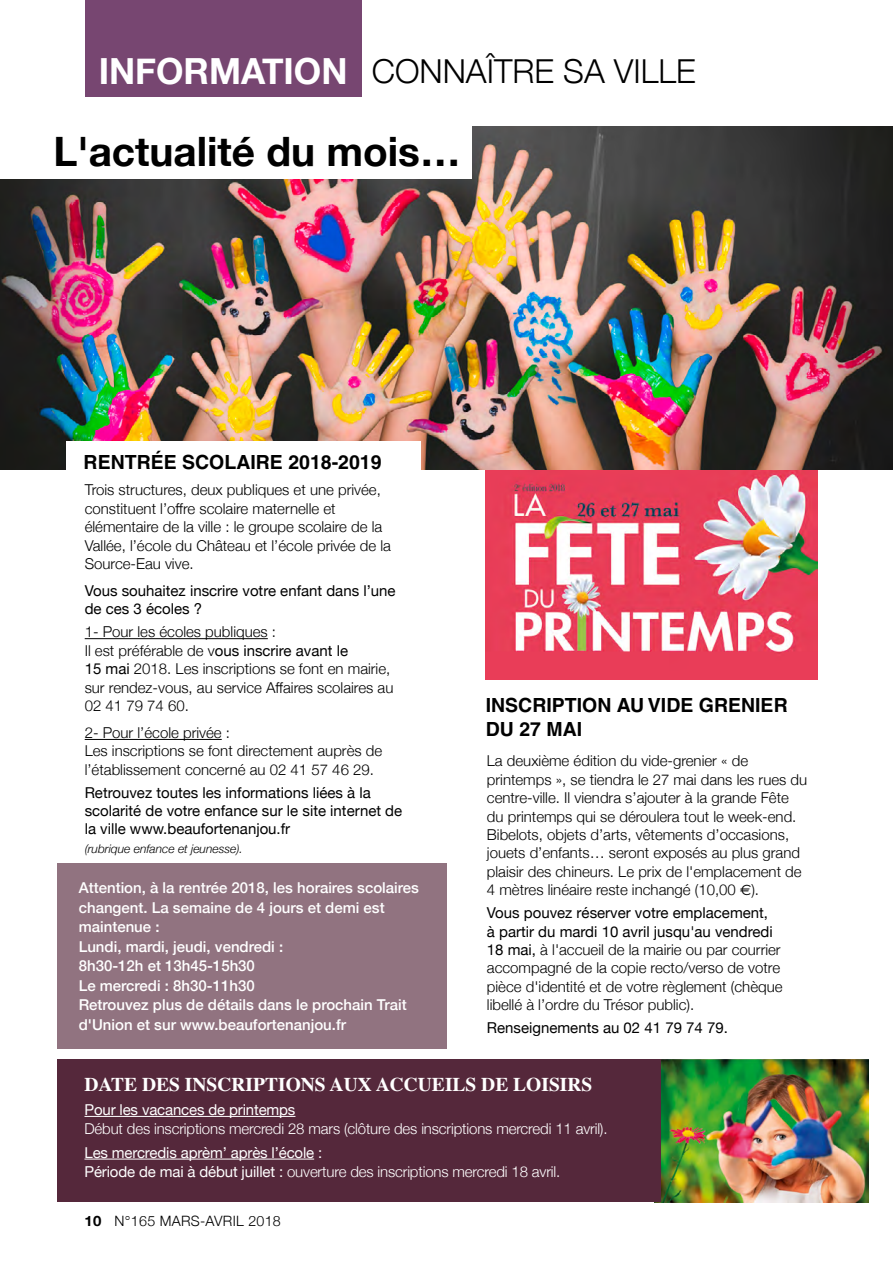
<style>
.page{position:relative;width:893px;height:1263px;background:#fff}
.page>*{position:absolute;margin:0;border:0;box-sizing:border-box;transform-origin:0 0}
.t1{font:700 40.5px "Helvetica Neue";color:#000}
.t2{font:300 33px "Helvetica Neue";color:#000}
.t3{font:700 19.5px/24px "Helvetica";color:#000}
.t4{font:700 19.5px "Times";color:#fff}
.t5{font:300 15px/18.5px "Helvetica Neue";color:#000}
.t6{font:500 15px/19.5px "Helvetica Neue";color:#fff}
.t7{font:15px/18.5px "Helvetica Neue";color:#000}
.t8{font:15px/19.2px "Helvetica Neue";letter-spacing:-.01em;color:#fff}
.t9{font:300 15px "Helvetica Neue";letter-spacing:-.01em;color:#fff}
.t10{font:300 14.25px "Helvetica Neue";letter-spacing:.02em;color:#000}
.t11{font:italic 300 12px "Helvetica Neue";color:#000}
.s1{font-weight:700;font-size:36px;color:#fff}
.s2{font-weight:400}
.s3{font-family:"Euro Sans";font-weight:400}
.s4{font-weight:300}
.s5{font-weight:700}
</style>
<div class="page">
<img style="left:486px;top:469px;width:332px;height:210px">
<img style="left:0;top:127px;width:893px;height:342px">
<img style="left:661px;top:1059px;width:208px;height:143px">
<div style="left:0;top:111px;width:472px;height:67px;background:#fff"></div>
<div style="left:66px;top:441px;width:354px;height:121px;background:#fff"></div>
<hr style="left:85px;top:638px;width:183px;height:1px;background:#000">
<hr style="left:85px;top:739px;width:137px;height:1px;background:#000">
<div style="left:57px;top:1059px;width:604px;height:143px;background:#55283b"></div>
<div style="left:57px;top:863px;width:389px;height:185px;background:#917380"></div>
<hr style="left:84px;top:1116px;width:211px;height:1px;background:#fff">
<hr style="left:84px;top:1159px;width:230px;height:1px;background:#fff">
<div style="left:85px;top:0;width:276px;height:96px;background:#774671"></div>
<h2 class="t2" style="left:99px;top:45px;width:599px"><span class="s1">INFORMATION</span> CONNAÎTRE SA VILLE</h2>
<h1 class="t1" style="left:53px;top:120px;width:409px">L'actualité du mois…</h1>
<h3 class="t3" style="left:84px;top:450px;width:299px">RENTRÉE SCOLAIRE 2018-2019</h3>
<p class="t5" style="left:85px;top:480px;width:308px">Trois structures, deux publiques et une privée, constituent l’offre scolaire maternelle et élémentaire de la ville : le groupe scolaire de la Vallée, l’école du Château et l’école privée de la Source-Eau vive.</p>
<p class="t7" style="left:85px;top:582px;width:312px">Vous souhaitez inscrire votre enfant dans l’une de ces 3 écoles ?</p>
<p class="t5" style="left:85px;top:622px;width:310px">1- Pour les écoles publiques :<br>Il est préférable de v<span class="s2">ous inscrire avant le<br>15 mai</span> 2018. Les inscriptions se font en mairie, sur rendez-vous, au service Affaires scolaires au 02 41 79 74 60.</p>
<p class="t5" style="left:85px;top:722px;width:299px">2- Pour l’école privée :<br>Les inscriptions se font directement auprès de l’établissement concerné au 02 41 57 46 29.</p>
<p class="t7" style="left:85px;top:784px;width:319px">Retrouvez toutes les informations liées à la scolarité de votre enfance sur le site internet de la ville www.beaufortenanjou.fr</p>
<p class="t11" style="left:85px;top:839px;width:160px">(rubrique enfance et jeunesse).</p>
<p class="t6" style="left:79px;top:878px;width:342px">Attention, à la rentrée 2018, les horaires scolaires changent. La semaine de 4 jours et demi est maintenue :<br>Lundi, mardi, jeudi, vendredi :<br>8h30-12h et 13h45-15h30<br>Le mercredi : 8h30-11h30<br>Retrouvez plus de détails dans le prochain Trait d'Union et sur www.beaufortenanjou.fr</p>
<h3 class="t3" style="left:486px;top:693px;width:303px">INSCRIPTION AU VIDE GRENIER<br>DU 27 MAI</h3>
<p class="t5" style="left:487px;top:751px;width:322px">La deuxième édition du vide-grenier « de printemps », se tiendra le 27 mai dans les rues du centre-ville. Il viendra s’ajouter à la grande Fête du printemps qui se déroulera tout le week-end.<br>Bibelots, objets d’arts, vêtements d’occasions, jouets d’enfants… seront exposés au plus grand plaisir des chineurs. Le prix de l'emplacement de 4 mètres linéaire reste inchangé (10,00 <span class="s3">€</span>).</p>
<p class="t5" style="left:487px;top:903px;width:297px"><span class="s2">Vous pouvez réserver votre emplacement,<br>à partir du mardi 10 avril jusqu'au vendredi 18 mai,</span> à l'accueil de la mairie ou par courrier accompagné de la copie recto/verso de votre pièce d'identité et de votre règlement (chèque libellé à l’ordre du Trésor public).</p>
<p class="t7" style="left:487px;top:1019px;width:242px">Renseignements au 02 41 79 74 79.</p>
<h3 class="t4" style="left:84px;top:1066px;width:509px">DATE DES INSCRIPTIONS AUX ACCUEILS DE LOISIRS</h3>
<p class="t8" style="left:84px;top:1101px;width:212px">Pour les vacances de printemps</p>
<p class="t9" style="left:84px;top:1117px;width:525px">Début des inscriptions mercredi 28 mars (clôture des inscriptions mercredi 11 avril).</p>
<p class="t8" style="left:84px;top:1143px;width:477px">Les mercredis aprèm’ après l’école :<br>Période de mai à début juillet : <span class="s4">ouverture des inscriptions mercredi 18 avril.</span></p>
<p class="t10" style="left:85px;top:1209px;width:198px"><span class="s5">10</span> N°165 MARS-AVRIL 2018</p>
</div>
